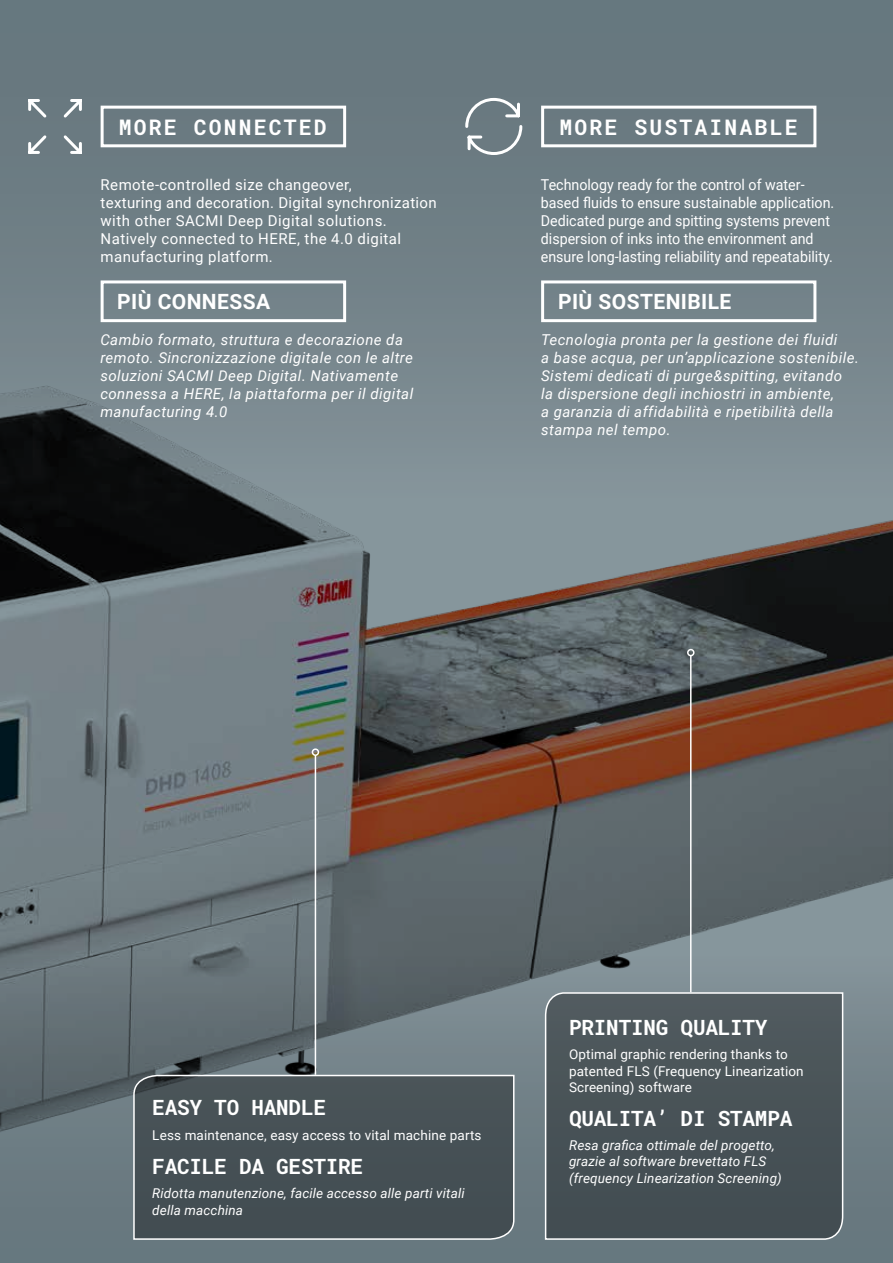
<style>
.page{position:relative;width:893px;height:1263px;background:#fff}
.page>*{position:absolute;margin:0;border:0;box-sizing:border-box;transform-origin:0 0}
.t1{font:700 21.45px "Roboto Mono";letter-spacing:.1em;color:#fff}
.t2{font:700 21px "Roboto Mono";letter-spacing:-.01em;color:#fff}
.t3{font:700 21px "Roboto";letter-spacing:.02em;color:#fff}
.t4{font:italic 15px/18px "Roboto";letter-spacing:.03em;color:#fff}
.t5{font:15px/18px "Roboto";color:#fff;scale:.95 1}
.t6{font:15px/18px "Roboto";letter-spacing:.03em;color:#fff}
.t7{font:italic 13.5px/16.2px "Roboto";letter-spacing:.01em;color:#fff}
.t8{font:13.5px/16.2px "Roboto";letter-spacing:.01em;color:#fff}
</style>
<div class="page">
<div style="left:0;top:0;width:893px;height:669px;background:#6b7a81"></div>
<img style="left:0;top:280px;width:893px;height:983px">
<hr style="left:690px;top:656px;width:1px;height:336px;background:#fff">
<div style="left:687px;top:649px;width:7px;height:7px;border:2px solid #fff;border-radius:50%"></div>
<hr style="left:315px;top:755px;width:1px;height:320px;background:#fff">
<div style="left:312px;top:748px;width:7px;height:8px;border:2px solid #fff;border-radius:50%"></div>
<svg style="left:465px;top:98px;width:58px;height:57px"></svg>
<svg style="left:28px;top:99px;width:54px;height:55px"></svg>
<div style="left:101px;top:106px;width:245px;height:41px;border:3px solid #fff"></div>
<div style="left:541px;top:106px;width:275px;height:41px;border:3px solid #fff"></div>
<div style="left:132px;top:1074px;width:383px;height:166px;background:#465055"></div>
<svg style="left:544px;top:991px;width:300px;height:249px;background:#4c565b"></svg>
<div style="left:101px;top:280px;width:245px;height:42px;border:3px solid #fff"></div>
<div style="left:541px;top:280px;width:275px;height:42px;border:3px solid #fff"></div>
<h1 class="t1" style="left:119px;top:112px;width:209px">MORE CONNECTED</h1>
<h1 class="t1" style="left:560px;top:112px;width:239px">MORE SUSTAINABLE</h1>
<p class="t6" style="left:101px;top:175px;width:337px">Remote-controlled size changeover,<br>texturing and decoration. Digital synchronization with other SACMI Deep Digital solutions.<br>Natively connected to HERE, the 4.0 digital manufacturing platform.</p>
<p class="t5" style="left:541px;top:175px;width:310px">Technology ready for the control of water&shy;based fluids to ensure sustainable application.<br>Dedicated purge and spitting systems prevent dispersion of inks into the environment and ensure long-lasting reliability and repeatability.</p>
<h2 class="t3" style="left:117px;top:287px;width:154px">PIÙ CONNESSA</h2>
<p class="t4" style="left:100px;top:330px;width:314px">Cambio formato, struttura e decorazione da remoto. Sincronizzazione digitale con le altre soluzioni SACMI Deep Digital. Nativamente connessa a HERE, la piattaforma per il digital manufacturing 4.0</p>
<h2 class="t3" style="left:558px;top:287px;width:175px">PIÙ SOSTENIBILE</h2>
<p class="t4" style="left:541px;top:330px;width:319px">Tecnologia pronta per la gestione dei fluidi<br>a base acqua, per un’applicazione sostenibile.<br>Sistemi dedicati di purge&amp;spitting, evitando<br>la dispersione degli inchiostri in ambiente,<br>a garanzia di affidabilità e ripetibilità della stampa nel tempo.</p>
<h2 class="t2" style="left:152px;top:1093px;width:175px">EASY TO HANDLE</h2>
<p class="t8" style="left:152px;top:1126px;width:331px">Less maintenance, easy access to vital machine parts</p>
<h2 class="t2" style="left:152px;top:1151px;width:212px">FACILE DA GESTIRE</h2>
<p class="t7" style="left:152px;top:1185px;width:314px">Ridotta manutenzione, facile accesso alle parti vitali della macchina</p>
<h2 class="t2" style="left:569px;top:1012px;width:200px">PRINTING QUALITY</h2>
<p class="t8" style="left:569px;top:1046px;width:236px">Optimal graphic rendering thanks to patented FLS (Frequency Linearization<br>Screening) software</p>
<h2 class="t2" style="left:569px;top:1103px;width:225px">QUALITA’ DI STAMPA</h2>
<p class="t7" style="left:569px;top:1137px;width:214px">Resa grafica ottimale del progetto, grazie al software brevettato FLS (frequency Linearization Screening)</p>
</div>
